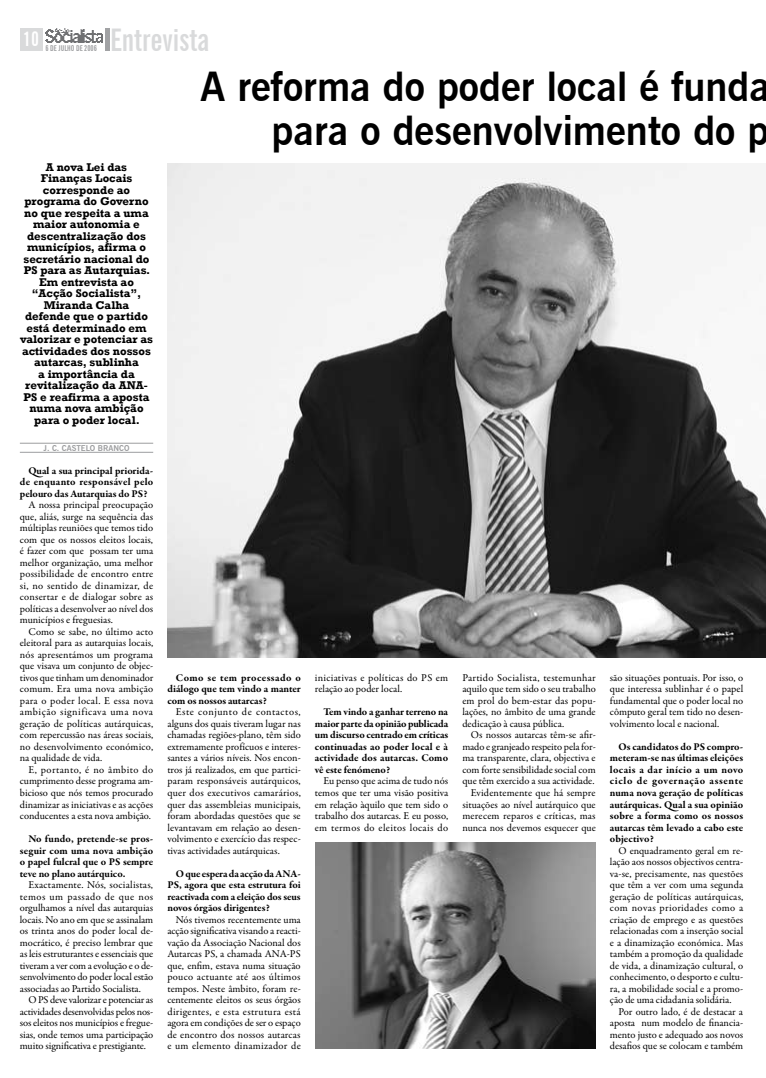
<style>
.page{position:relative;width:766px;height:1078px;background:#fff}
.page>*{position:absolute;margin:0;border:0;box-sizing:border-box;transform-origin:0 0}
.t1{font:700 40px/44px "News Gothic BT";color:#000;text-align:right}
.t2{font:700 extra-condensed 31.2px "News Gothic BT";color:#d9dadb}
.t3{font:700 extra-condensed 20px "News Gothic BT";color:#fff}
.t4{font:700 11.5px/11.5px "Rockwell";color:#000;text-align:center}
.t5{font:10.5px/11.5px "Garamond Premr Pro";color:#000;text-align:justify}
.t6{font:700 10.5px/11.5px "Garamond Premr Pro";color:#000;text-align:justify}
.t7{font:700 8px "News Gothic BT";color:#9c9d9f}
.t8{font:700 extra-condensed 8px "News Gothic BT";color:#9c9d9f}
</style>
<div class="page">
<div style="left:20px;top:28px;width:23px;height:23px;background:#d9dadb"></div>
<img style="left:45px;top:28px;width:57px;height:14px">
<hr style="left:105px;top:28px;width:4px;height:23px;background:#a1a2a4">
<hr style="left:20px;top:443px;width:133px;height:1px;background:#9c9d9f">
<hr style="left:20px;top:452px;width:133px;height:1px;background:#9c9d9f">
<img style="left:168px;top:163px;width:597px;height:494px">
<img style="left:315px;top:842px;width:280px;height:206px">
<h3 class="t3" style="left:23px;top:26px;width:17px">10</h3>
<h2 class="t2" style="left:110px;top:21px;width:101px">Entrevista</h2>
<h1 class="t1" style="left:200px;top:65px;width:570px">A reforma do poder local é funda para o desenvolvimento do p</h1>
<p class="t4" style="left:20px;top:161px;width:134px">A nova Lei das<br>Finanças Locais corresponde ao programa do Governo no que respeita a uma maior autonomia e descentralização dos municípios, afirma o secretário nacional do<br>PS para as Autarquias.<br>Em entrevista ao “Acção Socialista”,<br>Miranda Calha defende que o partido está determinado em valorizar e potenciar as actividades dos nossos autarcas, sublinha<br>a importância da revitalização da ANA-<br>PS e reafirma a aposta numa nova ambição para o poder local.</p>
<p class="t7" style="left:44px;top:443px;width:87px">J. C. CASTELO BRANCO</p>
<p class="t6" style="left:20px;top:464px;width:135px;text-indent:8px">Qual a sua principal priorida&shy;de enquanto responsável pelo pelouro das Autarquias do PS?</p>
<p class="t5" style="left:20px;top:499px;width:135px;text-indent:8px">A nossa principal preocupação que, aliás, surge na sequência das múltiplas reuniões que temos tido com que os nossos eleitos locais, é fazer com que possam ter uma melhor organização, uma melhor possibilidade de encontro entre si, no sentido de dinamizar, de consertar e de dialogar sobre as políticas a desenvolver ao nível dos municípios e freguesias.</p>
<p class="t5" style="left:20px;top:626px;width:135px;text-indent:8px">Como se sabe, no último acto eleitoral para as autarquias locais, nós apresentámos um programa que visava um conjunto de objec&shy;tivos que tinham um denominador comum. Era uma nova ambição para o poder local. E essa nova ambição significava uma nova geração de políticas autárquicas, com repercussão nas áreas sociais, no desenvolvimento económico, na qualidade de vida.</p>
<p class="t5" style="left:20px;top:764px;width:135px;text-indent:9px">E, portanto, é no âmbito do cumprimento desse programa am&shy;bicioso que nós temos procurado dinamizar as iniciativas e as acções conducentes a esta nova ambição.</p>
<p class="t6" style="left:20px;top:832px;width:135px;text-indent:8px">No fundo, pretende-se pros&shy;seguir com uma nova ambição o papel fulcral que o PS sempre teve no plano autárquico.</p>
<p class="t5" style="left:20px;top:879px;width:135px;text-indent:9px">Exactamente. Nós, socialistas, temos um passado de que nos orgulhamos a nível das autarquias locais. No ano em que se assinalam os trinta anos do poder local de&shy;mocrático, é preciso lembrar que as leis estruturantes e essenciais que tiveram a ver com a evolução e o de&shy;senvolvimento do poder local estão associadas ao Partido Socialista.</p>
<p class="t5" style="left:20px;top:994px;width:135px;text-indent:9px">O PS deve valorizar e potenciar as actividades desenvolvidas pelos nos&shy;sos eleitos nos municípios e fregue&shy;sias, onde temos uma participação muito significativa e prestigiante.</p>
<p class="t8" style="left:46px;top:43px;width:53px">6 DE JULHO DE 2006</p>
<p class="t5" style="left:315px;top:672px;width:135px">iniciativas e políticas do PS em relação ao poder local.</p>
<p class="t6" style="left:315px;top:706px;width:135px;text-indent:8px">Tem vindo a ganhar terreno na maior parte da opinião publicada um discurso centrado em críticas continuadas ao poder local e à actividade dos autarcas. Como vê este fenómeno?</p>
<p class="t5" style="left:315px;top:775px;width:135px;text-indent:9px">Eu penso que acima de tudo nós temos que ter uma visão positiva em relação àquilo que tem sido o trabalho dos autarcas. E eu posso, em termos do eleitos locais do</p>
<p class="t5" style="left:462px;top:672px;width:135px">Partido Socialista, testemunhar aquilo que tem sido o seu trabalho em prol do bem-estar das popu&shy;lações, no âmbito de uma grande dedicação à causa pública.</p>
<p class="t5" style="left:462px;top:729px;width:135px;text-align:right">Os nossos autarcas têm-se afir&shy;mado e granjeado respeito pela for&shy;ma transparente, clara, objectiva e com forte sensibilidade social com que têm exercido a sua actividade.<br>Evidentemente que há sempre situações ao nível autárquico que merecem reparos e críticas, mas nunca nos devemos esquecer que</p>
<p class="t6" style="left:167px;top:671px;width:135px;text-indent:8px">Como se tem processado o diálogo que tem vindo a manter com os nossos autarcas?</p>
<p class="t5" style="left:167px;top:706px;width:135px;text-indent:9px">Este conjunto de contactos, alguns dos quais tiveram lugar nas chamadas regiões-plano, têm sido extremamente profícuos e interes&shy;santes a vários níveis. Nos encon&shy;tros já realizados, em que partici&shy;param responsáveis autárquicos, quer dos executivos camarários, quer das assembleias municipais, foram abordadas questões que se levantavam em relação ao desen&shy;volvimento e exercício das respec&shy;tivas actividades autárquicas.</p>
<p class="t6" style="left:167px;top:867px;width:135px;text-indent:9px">O que espera da acção da ANA-PS, agora que esta estrutura foi reactivada com a eleição dos seus novos órgãos dirigentes?</p>
<p class="t5" style="left:167px;top:913px;width:135px;text-indent:8px">Nós tivemos recentemente uma acção significativa visando a reacti&shy;vação da Associação Nacional dos Autarcas PS, a chamada ANA-PS que, enfim, estava numa situação pouco actuante até aos últimos tempos. Neste âmbito, foram re&shy;centemente eleitos os seus órgãos dirigentes, e esta estrutura está agora em condições de ser o espaço de encontro dos nossos autarcas e um elemento dinamizador de</p>
<p class="t5" style="left:609px;top:672px;width:135px">são situações pontuais. Por isso, o que interessa sublinhar é o papel fundamental que o poder local no cômputo geral tem tido no desen&shy;volvimento local e nacional.</p>
<p class="t6" style="left:609px;top:740px;width:135px;text-indent:9px">Os candidatos do PS compro&shy;meteram-se nas últimas eleições locais a dar início a um novo ciclo de governação assente numa nova geração de políticas autárquicas. Qual a sua opinião sobre a forma como os nossos autarcas têm levado a cabo este objectivo?</p>
<p class="t5" style="left:609px;top:844px;width:135px;text-indent:9px">O enquadramento geral em re&shy;lação aos nossos objectivos centra&shy;va-se, precisamente, nas questões que têm a ver com uma segunda geração de políticas autárquicas, com novas prioridades como a criação de emprego e as questões relacionadas com a inserção social e a dinamização económica. Mas também a promoção da qualidade de vida, a dinamização cultural, o conhecimento, o desporto e cultu&shy;ra, a mobilidade social e a promo&shy;ção de uma cidadania solidária.</p>
<p class="t5" style="left:609px;top:1005px;width:135px;text-indent:8px">Por outro lado, é de destacar a aposta num modelo de financia&shy;mento justo e adequado aos novos desafios que se colocam e também</p>
</div>
